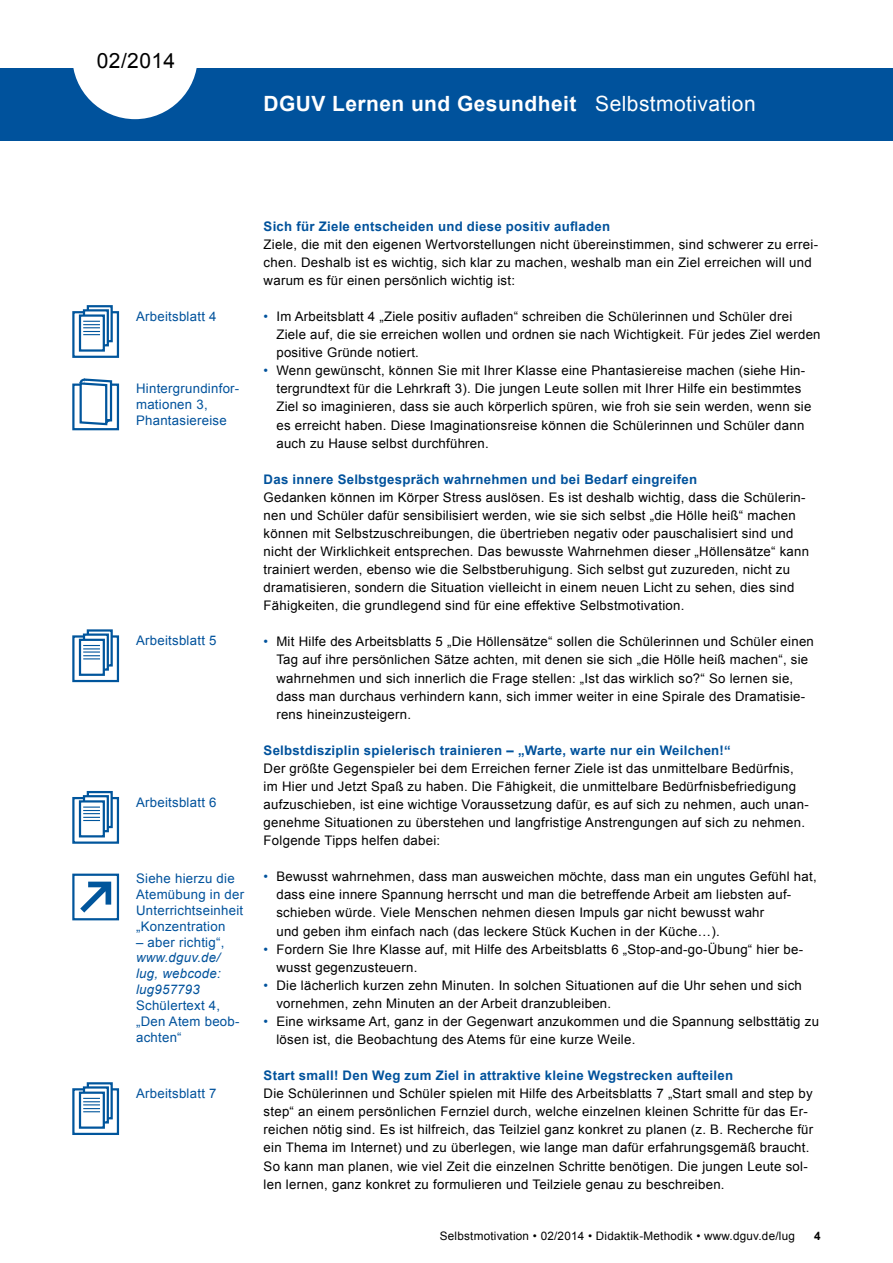
<style>
.page{position:relative;width:893px;height:1263px;background:#fff}
.page>*{position:absolute;margin:0;border:0;box-sizing:border-box;transform-origin:0 0}
.t1{font:700 21px "Arial";letter-spacing:.02em;color:#fff}
.t2{font:21px "Arial";letter-spacing:.02em;color:#fff}
.t3{font:21px "Arial";letter-spacing:.02em;color:#000}
.t4{font:13.2px/18px "Arial";letter-spacing:.02em;color:#000}
.t5{font:700 13.2px "Arial";letter-spacing:.02em;color:#00529c}
.t6{font:13.2px/15.9px "Arial";letter-spacing:.02em;color:#00529c}
.t7{font:italic 13.2px/15.9px "Arial";letter-spacing:.02em;color:#00529c;text-align:justify}
.t8{font:11.7px "Arial";letter-spacing:.02em;color:#000}
.t9{font:700 11.7px "Arial";color:#000}
.s1{color:#00529c}
</style>
<div class="page">
<div style="left:0;top:68px;width:893px;height:72px;background:#00529c"></div>
<svg style="left:73px;top:68px;width:124px;height:51px"></svg>
<div style="left:72px;top:874px;width:47px;height:46px;border:2px solid #00559c"></div>
<svg style="left:80px;top:882px;width:31px;height:30px"></svg>
<div style="left:72px;top:635px;width:47px;height:47px;border:2px solid #00559c"></div>
<div style="left:88px;top:630px;width:24px;height:35px;background:#fff"></div>
<div style="left:87px;top:629px;width:26px;height:37px;border:2px solid #00559c"></div>
<svg style="left:83px;top:633px;width:26px;height:38px"></svg>
<div style="left:79px;top:639px;width:26px;height:37px;background:#fff;border:2px solid #00559c"></div>
<svg style="left:83px;top:645px;width:17px;height:14px"></svg>
<div style="left:73px;top:798px;width:45px;height:45px;background:linear-gradient(to right,#fff,#fafbfd)"></div>
<div style="left:72px;top:797px;width:47px;height:47px;border:2px solid #00559c"></div>
<div style="left:88px;top:792px;width:24px;height:35px;background:#fff"></div>
<div style="left:87px;top:791px;width:26px;height:37px;border:2px solid #00559c"></div>
<div style="left:83px;top:795px;width:26px;height:37px;background:#fff;border:2px solid #00559c"></div>
<div style="left:79px;top:800px;width:26px;height:37px;background:#fff;border:2px solid #00559c"></div>
<svg style="left:83px;top:806px;width:17px;height:15px"></svg>
<div style="left:72px;top:1088px;width:47px;height:47px;border:2px solid #00559c"></div>
<div style="left:88px;top:1083px;width:24px;height:35px;background:#fff"></div>
<div style="left:87px;top:1082px;width:26px;height:37px;border:2px solid #00559c"></div>
<div style="left:83px;top:1086px;width:26px;height:37px;background:#fff;border:2px solid #00559c"></div>
<div style="left:79px;top:1091px;width:26px;height:38px;background:#fff;border:2px solid #00559c"></div>
<svg style="left:83px;top:1098px;width:17px;height:14px"></svg>
<div style="left:72px;top:383px;width:47px;height:47px;border:2px solid #00559c"></div>
<svg style="left:78px;top:378px;width:36px;height:48px"></svg>
<div style="left:72px;top:311px;width:47px;height:47px;border:2px solid #00559c"></div>
<div style="left:88px;top:306px;width:24px;height:35px;background:#fff"></div>
<div style="left:87px;top:305px;width:26px;height:37px;border:2px solid #00559c"></div>
<div style="left:83px;top:309px;width:26px;height:37px;background:#fff;border:2px solid #00559c"></div>
<div style="left:79px;top:314px;width:26px;height:38px;background:#fff;border:2px solid #00559c"></div>
<svg style="left:83px;top:321px;width:17px;height:14px"></svg>
<h1 class="t3" style="left:97px;top:47px;width:80px">02/2014</h1>
<h1 class="t1" style="left:264px;top:90px;width:314px">DGUV Lernen und Gesundheit</h1>
<h1 class="t2" style="left:595px;top:90px;width:162px">Selbstmotivation</h1>
<p class="t6" style="left:136px;top:308px;width:82px">Arbeitsblatt 4</p>
<p class="t6" style="left:136px;top:381px;width:105px">Hintergrundinfor&shy;mationen 3,<br>Phantasiereise</p>
<p class="t6" style="left:136px;top:632px;width:82px">Arbeitsblatt 5</p>
<p class="t6" style="left:136px;top:794px;width:82px">Arbeitsblatt 6</p>
<p class="t6" style="left:136px;top:871px;width:110px">Siehe hierzu die<br>Atemübung in der<br>Unterrichtseinheit „Konzentration</p>
<p class="t6" style="left:136px;top:934px;width:90px">– aber richtig“,</p>
<p class="t7" style="left:136px;top:950px;width:86px">www.dguv.de/ lug, webcode: lug957793</p>
<p class="t6" style="left:136px;top:997px;width:105px">Schülertext 4, „Den Atem beob&shy;achten“</p>
<p class="t6" style="left:136px;top:1085px;width:82px">Arbeitsblatt 7</p>
<p class="t5" style="left:264px;top:217px;width:348px">Sich für Ziele entscheiden und diese positiv aufladen</p>
<p class="t4" style="left:264px;top:235px;width:556px">Ziele, die mit den eigenen Wertvorstellungen nicht übereinstimmen, sind schwerer zu errei&shy;chen. Deshalb ist es wichtig, sich klar zu machen, weshalb man ein Ziel erreichen will und warum es für einen persönlich wichtig ist:</p>
<p class="t4" style="left:276px;top:308px;width:546px;text-indent:-13px"><span class="s1">•</span> Im Arbeitsblatt 4 „Ziele positiv aufladen“ schreiben die Schülerinnen und Schüler drei<br>Ziele auf, die sie erreichen wollen und ordnen sie nach Wichtigkeit. Für jedes Ziel werden positive Gründe notiert.</p>
<p class="t4" style="left:276px;top:362px;width:537px;text-indent:-13px"><span class="s1">•</span> Wenn gewünscht, können Sie mit Ihrer Klasse eine Phantasiereise machen (siehe Hin&shy;tergrundtext für die Lehrkraft 3). Die jungen Leute sollen mit Ihrer Hilfe ein bestimmtes Ziel so imaginieren, dass sie auch körperlich spüren, wie froh sie sein werden, wenn sie es erreicht haben. Diese Imaginationsreise können die Schülerinnen und Schüler dann auch zu Hause selbst durchführen.</p>
<p class="t5" style="left:264px;top:470px;width:435px">Das innere Selbstgespräch wahrnehmen und bei Bedarf eingreifen</p>
<p class="t4" style="left:264px;top:488px;width:547px">Gedanken können im Körper Stress auslösen. Es ist deshalb wichtig, dass die Schülerin&shy;nen und Schüler dafür sensibilisiert werden, wie sie sich selbst „die Hölle heiß“ machen können mit Selbstzuschreibungen, die übertrieben negativ oder pauschalisiert sind und nicht der Wirklichkeit entsprechen. Das bewusste Wahrnehmen dieser „Höllensätze“ kann trainiert werden, ebenso wie die Selbstberuhigung. Sich selbst gut zuzureden, nicht zu dramatisieren, sondern die Situation vielleicht in einem neuen Licht zu sehen, dies sind Fähigkeiten, die grundlegend sind für eine effektive Selbstmotivation.</p>
<p class="t4" style="left:276px;top:633px;width:539px;text-indent:-13px"><span class="s1">•</span> Mit Hilfe des Arbeitsblatts 5 „Die Höllensätze“ sollen die Schülerinnen und Schüler einen Tag auf ihre persönlichen Sätze achten, mit denen sie sich „die Hölle heiß machen“, sie wahrnehmen und sich innerlich die Frage stellen: „Ist das wirklich so?“ So lernen sie, dass man durchaus verhindern kann, sich immer weiter in eine Spirale des Dramatisie&shy;rens hineinzusteigern.</p>
<p class="t5" style="left:264px;top:741px;width:469px">Selbstdisziplin spielerisch trainieren – „Warte, warte nur ein Weilchen!“</p>
<p class="t4" style="left:264px;top:759px;width:547px">Der größte Gegenspieler bei dem Erreichen ferner Ziele ist das unmittelbare Bedürfnis, im Hier und Jetzt Spaß zu haben. Die Fähigkeit, die unmittelbare Bedürfnisbefriedigung aufzuschieben, ist eine wichtige Voraussetzung dafür, es auf sich zu nehmen, auch unan&shy;genehme Situationen zu überstehen und langfristige Anstrengungen auf sich zu nehmen.<br>Folgende Tipps helfen dabei:</p>
<p class="t4" style="left:276px;top:868px;width:542px;text-indent:-13px"><span class="s1">•</span> Bewusst wahrnehmen, dass man ausweichen möchte, dass man ein ungutes Gefühl hat, dass eine innere Spannung herrscht und man die betreffende Arbeit am liebsten auf&shy;schieben würde. Viele Menschen nehmen diesen Impuls gar nicht bewusst wahr<br>und geben ihm einfach nach (das leckere Stück Kuchen in der Küche…).</p>
<p class="t4" style="left:276px;top:940px;width:528px;text-indent:-13px"><span class="s1">•</span> Fordern Sie Ihre Klasse auf, mit Hilfe des Arbeitsblatts 6 „Stop-and-go-Übung“ hier be&shy;wusst gegenzusteuern.</p>
<p class="t4" style="left:276px;top:976px;width:527px;text-indent:-13px"><span class="s1">•</span> Die lächerlich kurzen zehn Minuten. In solchen Situationen auf die Uhr sehen und sich vornehmen, zehn Minuten an der Arbeit dranzubleiben.</p>
<p class="t4" style="left:276px;top:1012px;width:544px;text-indent:-13px"><span class="s1">•</span> Eine wirksame Art, ganz in der Gegenwart anzukommen und die Spannung selbsttätig zu lösen ist, die Beobachtung des Atems für eine kurze Weile.</p>
<p class="t5" style="left:264px;top:1067px;width:471px">Start small! Den Weg zum Ziel in attraktive kleine Wegstrecken aufteilen</p>
<p class="t4" style="left:264px;top:1085px;width:551px">Die Schülerinnen und Schüler spielen mit Hilfe des Arbeitsblatts 7 „Start small and step by step“ an einem persönlichen Fernziel durch, welche einzelnen kleinen Schritte für das Er&shy;reichen nötig sind. Es ist hilfreich, das Teilziel ganz konkret zu planen (z. B. Recherche für ein Thema im Internet) und zu überlegen, wie lange man dafür erfahrungsgemäß braucht.<br>So kann man planen, wie viel Zeit die einzelnen Schritte benötigen. Die jungen Leute sol&shy;len lernen, ganz konkret zu formulieren und Teilziele genau zu beschreiben.</p>
<p class="t8" style="left:440px;top:1228px;width:357px">Selbstmotivation • 02/2014 • Didaktik-Methodik • www.dguv.de/lug</p>
<p class="t9" style="left:814px;top:1228px;width:8px">4</p>
</div>
